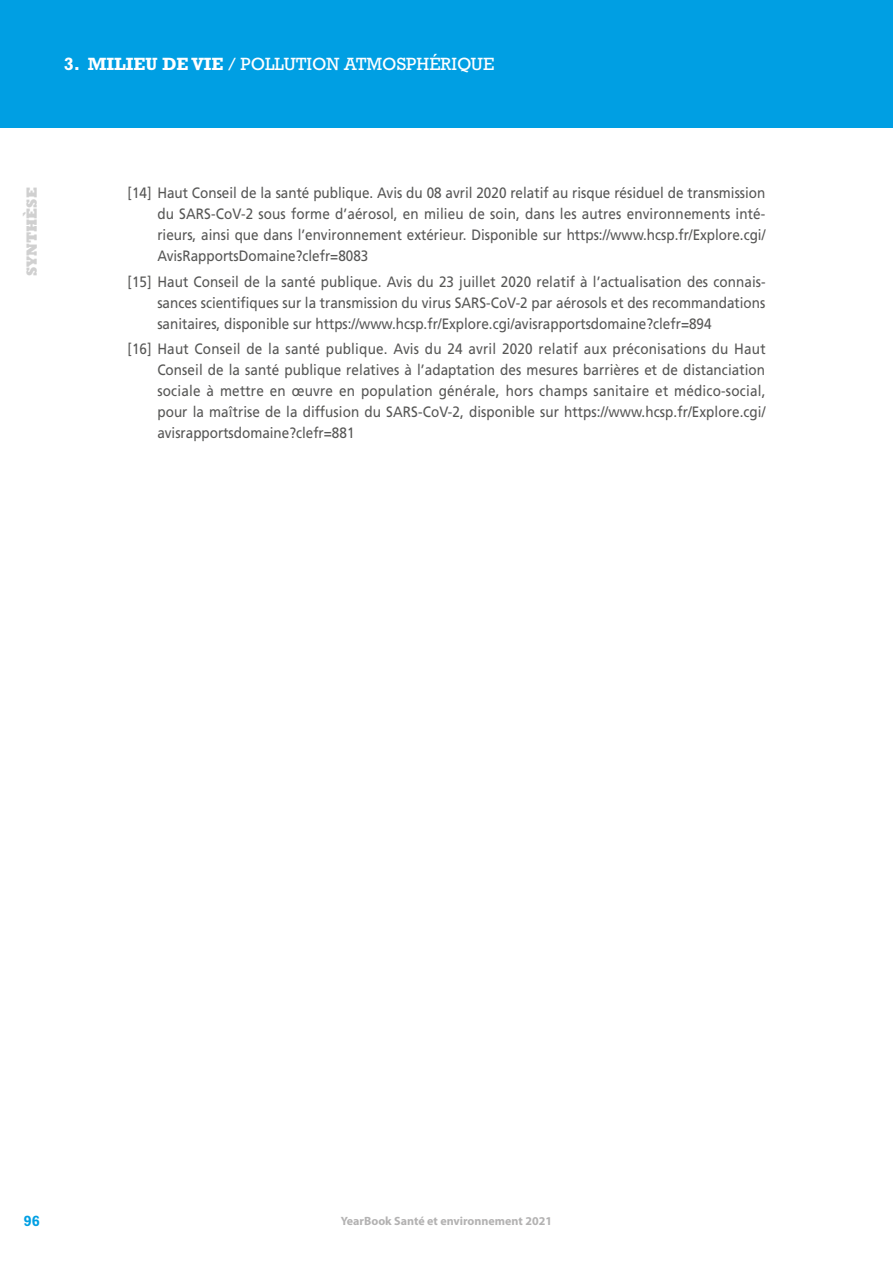
<style>
.page{position:relative;width:893px;height:1263px;background:#fff}
.page>*{position:absolute;margin:0;border:0;box-sizing:border-box;transform-origin:0 0}
.t1{font:18px "Rockwell Std";color:#fff}
.t2{font:15px/21px "Frutiger LT Std";color:#575756;text-align:justify;scale:.9 1}
.t3{font:800 15px "Rockwell Std";color:#d0d0d0}
.t4{font:700 15px "Rockwell Std";color:#009fe3}
.t5{font:700 12px "Myriad Pro";color:#b3b2b2}
.s1{font-weight:700}
</style>
<div class="page">
<div style="left:0;top:0;width:893px;height:128px;background:#009fe3"></div>
<p class="t1" style="left:64px;top:53px;width:432px"><span class="s1">3. MILIEU DE VIE</span> / POLLUTION ATMOSPHÉRIQUE</p>
<p class="t3" style="left:23px;top:276px;width:91px;rotate:-90deg">SYNTHÈSE</p>
<p class="t2" style="left:157px;top:183px;width:677px;text-indent:-30px">[14] Haut Conseil de la santé publique. Avis du 08 avril 2020 relatif au risque résiduel de transmission du SARS-CoV-2 sous forme d’aérosol, en milieu de soin, dans les autres environnements inté&shy;rieurs, ainsi que dans l’environnement extérieur. Disponible sur https://www.hcsp.fr/Explore.cgi/ AvisRapportsDomaine?clefr=8083</p>
<p class="t2" style="left:157px;top:271px;width:677px;text-indent:-30px">[15] Haut Conseil de la santé publique. Avis du 23 juillet 2020 relatif à l’actualisation des connais&shy;sances scientifiques sur la transmission du virus SARS-CoV-2 par aérosols et des recommandations sanitaires, disponible sur https://www.hcsp.fr/Explore.cgi/avisrapportsdomaine?clefr=894</p>
<p class="t2" style="left:157px;top:338px;width:677px;text-indent:-30px">[16] Haut Conseil de la santé publique. Avis du 24 avril 2020 relatif aux préconisations du Haut Conseil de la santé publique relatives à l’adaptation des mesures barrières et de distanciation sociale à mettre en œuvre en population générale, hors champs sanitaire et médico-social, pour la maîtrise de la diffusion du SARS-CoV-2, disponible sur https://www.hcsp.fr/Explore.cgi/ avisrapportsdomaine?clefr=881</p>
<p class="t4" style="left:24px;top:1211px;width:18px">96</p>
<p class="t5" style="left:341px;top:1213px;width:213px">YearBook Santé et environnement 2021</p>
</div>
